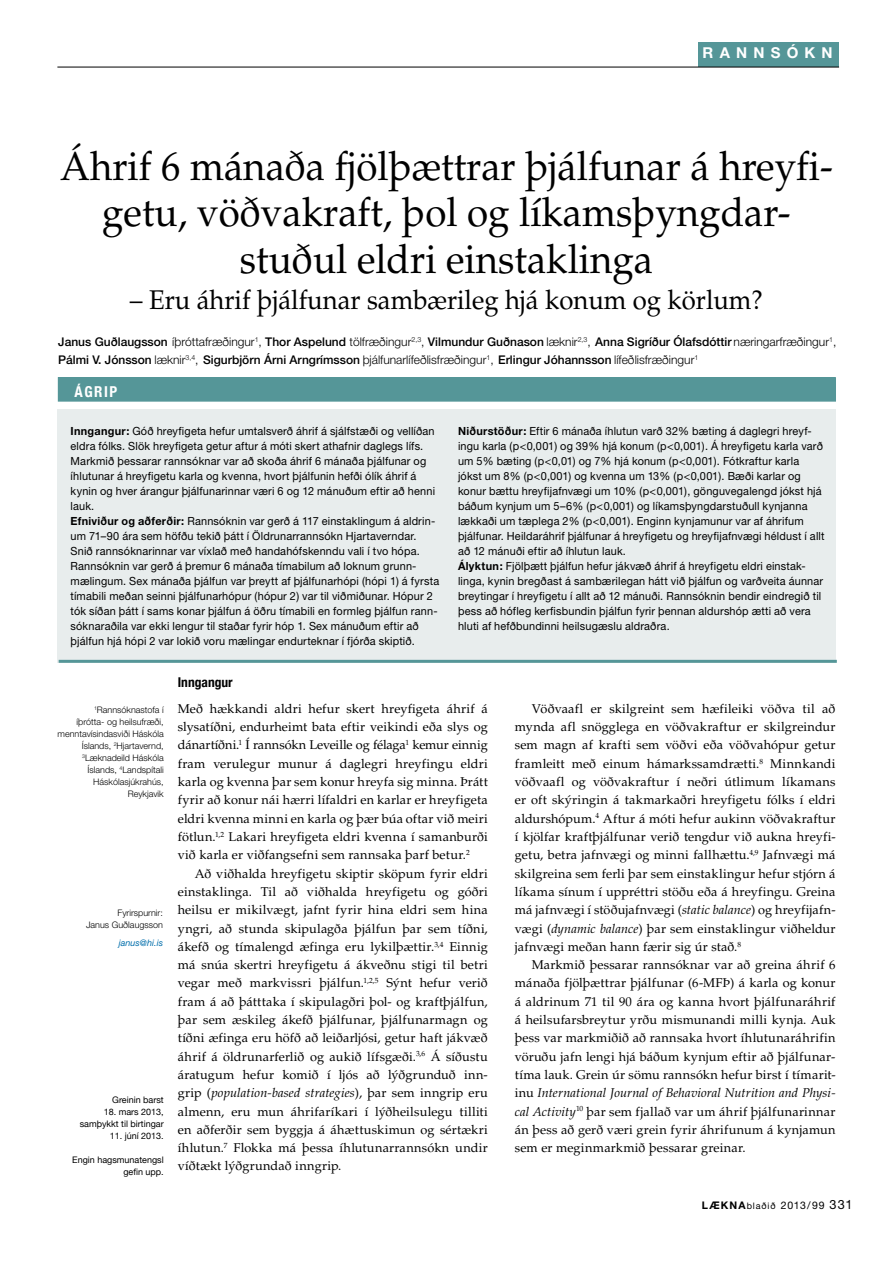
<style>
.page{position:relative;width:893px;height:1263px;background:#fff}
.page>*{position:absolute;margin:0;border:0;box-sizing:border-box;transform-origin:0 0}
.t1{font:40.5px/46.5px "Palatino";color:#000;text-align:center;scale:.95 1}
.t2{font:27px "Palatino";color:#000;scale:.95 1}
.t3{font:700 15px "Helvetica Neue";letter-spacing:.415em;color:#fff}
.t4{font:700 condensed 15px "Helvetica Neue";color:#fff}
.t5{font:700 condensed 13.5px "Helvetica Neue";color:#000}
.t6{font:12.75px/18.3px "Palatino";letter-spacing:.015em;color:#000;text-align:justify}
.t7{font:500 12px/18px "Helvetica Neue";color:#000}
.t8{font:11.25px/15px "Helvetica Neue";letter-spacing:.015em;color:#000}
.t9{font:10.5px "Helvetica Neue";letter-spacing:.07em;color:#000}
.t10{font:300 9px/12px "Helvetica Neue";color:#000;text-align:right}
.t11{font:9px/12px "Helvetica Neue";color:#000;text-align:right}
.t12{font:italic 9px "Helvetica Neue";color:#006eab}
.s1{font-weight:300}
.s2{font-weight:700}
.s3{font-style:italic}
.s4{font-size:9px}
.s5{font-size:12.75px}
</style>
<div class="page">
<div style="left:698px;top:42px;width:141px;height:25px;background:#559698"></div>
<hr style="left:57px;top:67px;width:782px;height:1px;background:#000">
<hr style="left:0;top:631px;width:199px;height:1px;background:#000">
<div style="left:58px;top:409px;width:778px;height:253px;background:#e8eded"></div>
<hr style="left:59px;top:660px;width:778px;height:3px;background:#559698">
<div style="left:59px;top:378px;width:776px;height:23px;background:#559698"></div>
<div style="left:58px;top:377px;width:778px;height:25px;border:2px solid #559698"></div>
<p class="t3" style="left:702px;top:43px;width:132px">RANNSÓKN</p>
<h1 class="t1" style="left:60px;top:143px;width:815px">Áhrif 6 mánaða fjölþættrar þjálfunar á hreyfi&shy;getu, vöðvakraft, þol og líkamsþyngdar&shy;stuðul eldri einstaklinga</h1>
<h2 class="t2" style="left:130px;top:283px;width:668px">– Eru áhrif þjálfunar sambærileg hjá konum og körlum?</h2>
<p class="t7" style="left:58px;top:333px;width:780px">Janus Guðlaugsson <span class="s1">íþróttafræðingur</span><sup>1</sup><span class="s1">,</span> Thor Aspelund <span class="s1">tölfræðingur</span><sup>2,3</sup><span class="s1">,</span> Vilmundur Guðnason <span class="s1">læknir</span><sup>2,3</sup><span class="s1">,</span> Anna Sigríður Ólafsdóttir <span class="s1">næringarfræðingur</span><sup>1</sup><span class="s1">,<br></span>Pálmi V. Jónsson <span class="s1">læknir</span><sup>3,4</sup><span class="s1">,</span> Sigurbjörn Árni Arngrímsson <span class="s1">þjálfunarlífeðlisfræðingur</span><sup>1</sup><span class="s1">,</span> Erlingur Jóhannsson <span class="s1">lífeðlisfræðingur</span><sup>1</sup></p>
<p class="t4" style="left:75px;top:382px;width:44px">Ágrip</p>
<p class="t8" style="left:71px;top:423px;width:370px"><span class="s2">Inngangur:</span> Góð hreyfigeta hefur umtalsverð áhrif á sjálfstæði og vellíðan eldra fólks. Slök hreyfigeta getur aftur á móti skert athafnir daglegs lífs.<br>Markmið þessarar rannsóknar var að skoða áhrif 6 mánaða þjálfunar og íhlutunar á hreyfigetu karla og kvenna, hvort þjálfunin hefði ólík áhrif á kynin og hver árangur þjálfunarinnar væri 6 og 12 mánuðum eftir að henni lauk.<br><span class="s2">Efniviður og aðferðir:</span> Rannsóknin var gerð á 117 einstaklingum á aldrin&shy;um 71–90 ára sem höfðu tekið þátt í Öldrunarrannsókn Hjartaverndar.<br>Snið rannsóknarinnar var víxlað með handahófskenndu vali í tvo hópa.<br>Rannsóknin var gerð á þremur 6 mánaða tímabilum að loknum grunn&shy;mælingum. Sex mánaða þjálfun var þreytt af þjálfunarhópi (hópi 1) á fyrsta tímabili meðan seinni þjálfunarhópur (hópur 2) var til viðmiðunar. Hópur 2 tók síðan þátt í sams konar þjálfun á öðru tímabili en formleg þjálfun rann&shy;sóknaraðila var ekki lengur til staðar fyrir hóp 1. Sex mánuðum eftir að þjálfun hjá hópi 2 var lokið voru mælingar endurteknar í fjórða skiptið.</p>
<p class="t8" style="left:458px;top:423px;width:368px"><span class="s2">Niðurstöður:</span> Eftir 6 mánaða íhlutun varð 32% bæting á daglegri hreyf&shy;ingu karla (p&lt;0,001) og 39% hjá konum (p&lt;0,001). Á hreyfigetu karla varð um 5% bæting (p&lt;0,01) og 7% hjá konum (p&lt;0,001). Fótkraftur karla jókst um 8% (p&lt;0,001) og kvenna um 13% (p&lt;0,001). Bæði karlar og konur bættu hreyfijafnvægi um 10% (p&lt;0,001), gönguvegalengd jókst hjá báðum kynjum um 5–6% (p&lt;0,001) og líkamsþyngdarstuðull kynjanna lækkaði um tæplega 2% (p&lt;0,001). Enginn kynjamunur var af áhrifum þjálfunar. Heildaráhrif þjálfunar á hreyfigetu og hreyfijafnvægi héldust í allt að 12 mánuði eftir að íhlutun lauk.<br><span class="s2">Ályktun:</span> Fjölþætt þjálfun hefur jákvæð áhrif á hreyfigetu eldri einstak&shy;linga, kynin bregðast á sambærilegan hátt við þjálfun og varðveita áunnar breytingar í hreyfigetu í allt að 12 mánuði. Rannsóknin bendir eindregið til þess að hófleg kerfisbundin þjálfun fyrir þennan aldurshóp ætti að vera hluti af hefðbundinni heilsugæslu aldraðra.</p>
<p class="t10" style="left:58px;top:703px;width:108px"><sup>1</sup>Rannsóknastofa í<br>íþrótta- og heilsufræði, menntavísindasviði Háskóla<br>Íslands, <sup>2</sup>Hjartavernd,<br><sup>3</sup>Læknadeild Háskóla<br>Íslands, <sup>4</sup>Landspítali<br>Háskólasjúkrahús,<br>Reykjavik</p>
<p class="t10" style="left:86px;top:906px;width:78px">Fyrirspurnir:<br>Janus Guðlaugsson</p>
<p class="t12" style="left:119px;top:937px;width:46px">janus@hi.is</p>
<p class="t11" style="left:112px;top:1093px;width:53px">Greinin barst</p>
<p class="t11" style="left:80px;top:1105px;width:86px">18. mars 2013, samþykkt til birtingar</p>
<p class="t11" style="left:110px;top:1129px;width:56px">11. júní 2013.</p>
<p class="t11" style="left:72px;top:1153px;width:93px">Engin hagsmunatengsl gefin upp.</p>
<p class="t5" style="left:178px;top:674px;width:56px">Inngangur</p>
<p class="t6" style="left:178px;top:700px;width:312px">Með hækkandi aldri hefur skert hreyfigeta áhrif á slysatíðni, endurheimt bata eftir veikindi eða slys og dánartíðni.<sup>1</sup> Í rannsókn Leveille og félaga<sup>1</sup> kemur einnig fram verulegur munur á daglegri hreyfingu eldri karla og kvenna þar sem konur hreyfa sig minna. Þrátt fyrir að konur nái hærri lífaldri en karlar er hreyfigeta eldri kvenna minni en karla og þær búa oftar við meiri fötlun.<sup>1,2</sup> Lakari hreyfigeta eldri kvenna í samanburði við karla er viðfangsefni sem rannsaka þarf betur.<sup>2</sup></p>
<p class="t6" style="left:178px;top:864px;width:312px;text-indent:17px">Að viðhalda hreyfigetu skiptir sköpum fyrir eldri einstaklinga. Til að viðhalda hreyfigetu og góðri heilsu er mikilvægt, jafnt fyrir hina eldri sem hina yngri, að stunda skipulagða þjálfun þar sem tíðni, ákefð og tímalengd æfinga eru lykilþættir.<sup>3,4</sup> Einnig má snúa skertri hreyfigetu á ákveðnu stigi til betri vegar með markvissri þjálfun.<sup>1,2,5</sup> Sýnt hefur verið fram á að þátttaka í skipulagðri þol- og kraftþjálfun, þar sem æskileg ákefð þjálfunar, þjálfunarmagn og tíðni æfinga eru höfð að leiðarljósi, getur haft jákvæð áhrif á öldrunarferlið og aukið lífsgæði.<sup>3,6</sup> Á síðustu áratugum hefur komið í ljós að lýðgrunduð inn&shy;grip (<span class="s3">population-based strategies</span>), þar sem inngrip eru almenn, eru mun áhrifaríkari í lýðheilsulegu tilliti en aðferðir sem byggja á áhættuskimun og sértækri íhlutun.<sup>7</sup> Flokka má þessa íhlutunarrannsókn undir víðtækt lýðgrundað inngrip.</p>
<p class="t6" style="left:515px;top:700px;width:322px;text-indent:17px">Vöðvaafl er skilgreint sem hæfileiki vöðva til að mynda afl snögglega en vöðvakraftur er skilgreindur sem magn af krafti sem vöðvi eða vöðvahópur getur framleitt með einum hámarkssamdrætti.<sup>8</sup> Minnkandi vöðvaafl og vöðvakraftur í neðri útlimum líkamans er oft skýringin á takmarkaðri hreyfigetu fólks í eldri aldurshópum.<sup>4</sup> Aftur á móti hefur aukinn vöðvakraftur í kjölfar kraftþjálfunar verið tengdur við aukna hreyfi&shy;getu, betra jafnvægi og minni fallhættu.<sup>4,9</sup> Jafnvægi má skilgreina sem ferli þar sem einstaklingur hefur stjórn á líkama sínum í uppréttri stöðu eða á hreyfingu. Greina má jafnvægi í stöðujafnvægi (<span class="s3">static balance</span>) og hreyfijafn&shy;vægi (<span class="s3">dynamic balance</span>) þar sem einstaklingur viðheldur jafnvægi meðan hann færir sig úr stað.<sup>8</sup></p>
<p class="t6" style="left:515px;top:956px;width:322px;text-indent:17px">Markmið þessarar rannsóknar var að greina áhrif 6 mánaða fjölþættrar þjálfunar (6-MFÞ) á karla og konur á aldrinum 71 til 90 ára og kanna hvort þjálfunaráhrif á heilsufarsbreytur yrðu mismunandi milli kynja. Auk þess var markmiðið að rannsaka hvort íhlutunaráhrifin vöruðu jafn lengi hjá báðum kynjum eftir að þjálfunar&shy;tíma lauk. Grein úr sömu rannsókn hefur birst í tímarit&shy;inu <span class="s3">International Journal of Behavioral Nutrition and Physi&shy;cal Activity</span><sup>10</sup> þar sem fjallað var um áhrif þjálfunarinnar án þess að gerð væri grein fyrir áhrifunum á kynjamun sem er meginmarkmið þessarar greinar.</p>
<p class="t9" style="left:702px;top:1199px;width:152px"><span class="s2">LÆKNA</span><span class="s4">blaðið</span> 2013/99 <span class="s5">331</span></p>
</div>
